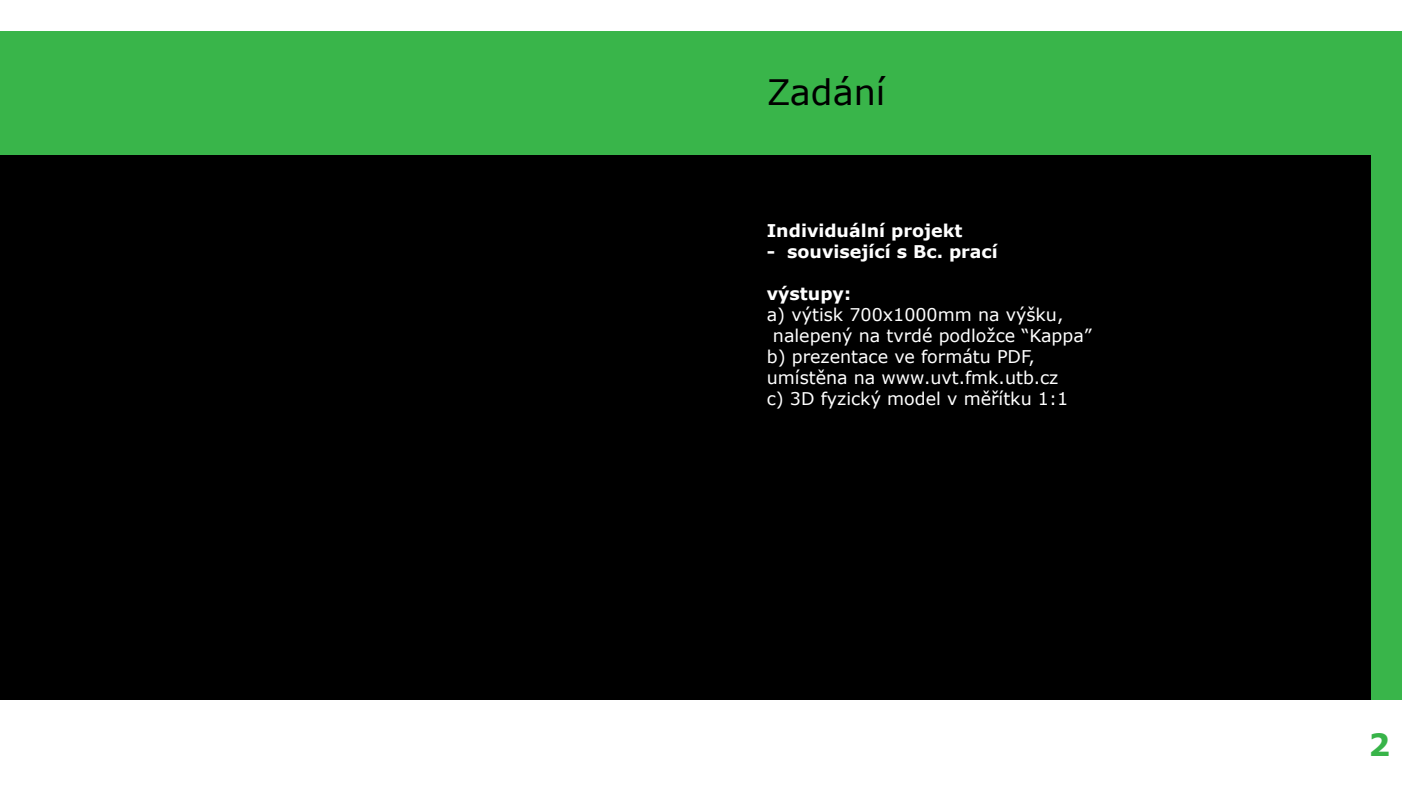
<style>
.page{position:relative;width:1402px;height:787px;background:#fff}
.page>*{position:absolute;margin:0;border:0;box-sizing:border-box;transform-origin:0 0}
.t1{font:35px "Verdana";color:#000}
.t2{font:700 30.62px "Verdana";color:#38b449}
.t3{font:17.5px "Verdana";color:#fff}
.t4{font:700 17.5px "Verdana";color:#fff}
</style>
<div class="page">
<div style="left:0;top:31px;width:1401px;height:668px;background:#39b54a"></div>
<div style="left:0;top:156px;width:1370px;height:543px;background:#000"></div>
<h1 class="t1" style="left:766px;top:68px;width:120px">Zadání</h1>
<p class="t4" style="left:766px;top:218px;width:197px">Individuální projekt</p>
<p class="t4" style="left:766px;top:239px;width:233px">- související s Bc. prací</p>
<p class="t4" style="left:766px;top:281px;width:86px">výstupy:</p>
<p class="t3" style="left:766px;top:302px;width:298px">a) výtisk 700x1000mm na výšku,</p>
<p class="t3" style="left:773px;top:323px;width:320px">nalepený na tvrdé podložce “Kappa”</p>
<p class="t3" style="left:766px;top:344px;width:270px">b) prezentace ve formátu PDF,</p>
<p class="t3" style="left:766px;top:365px;width:293px">umístěna na www.uvt.fmk.utb.cz</p>
<p class="t3" style="left:766px;top:386px;width:303px">c) 3D fyzický model v měřítku 1:1</p>
<h2 class="t2" style="left:1368px;top:723px;width:23px">2</h2>
</div>
